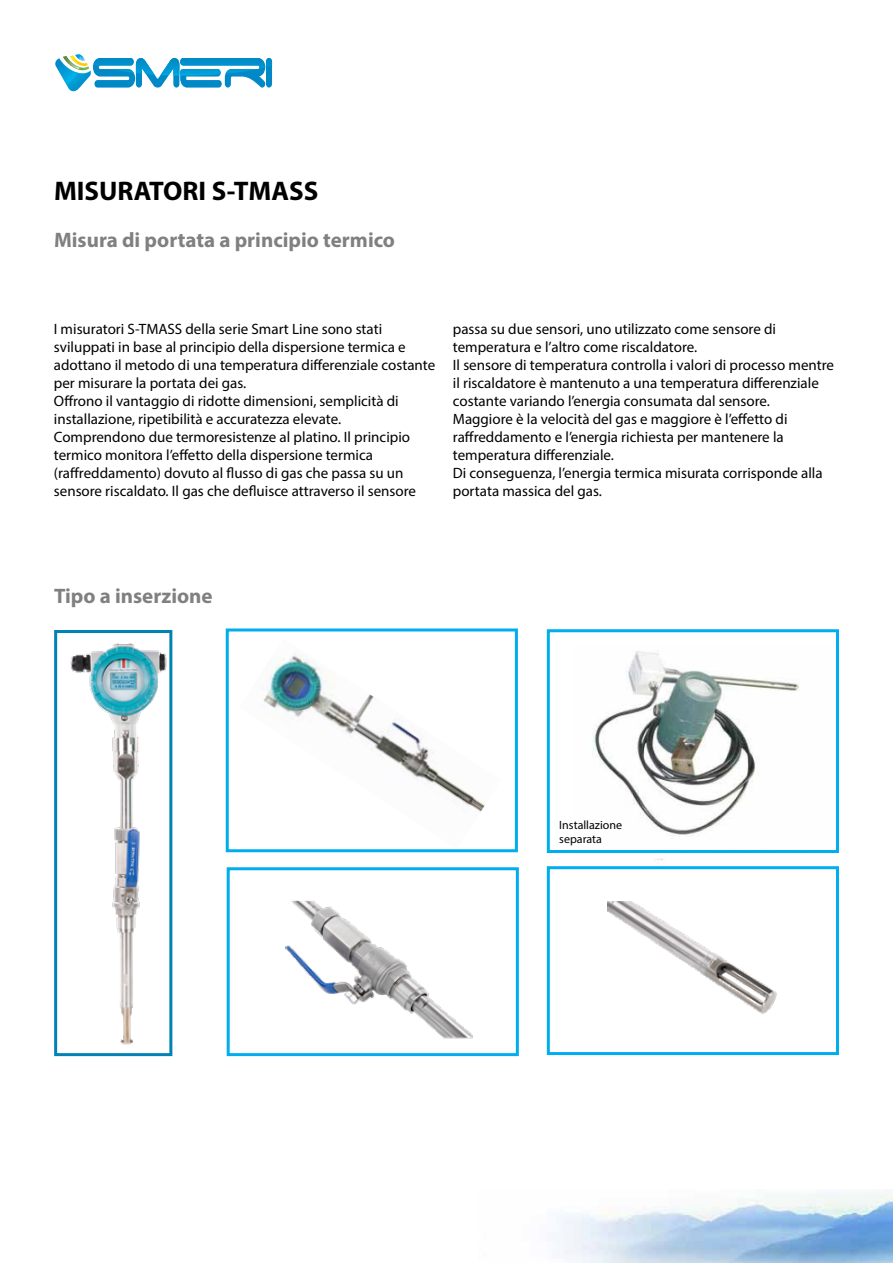
<style>
.page{position:relative;width:893px;height:1263px;background:#fff}
.page>*{position:absolute;margin:0;border:0;box-sizing:border-box;transform-origin:0 0}
.t1{font:700 27px "Myriad Pro";color:#000}
.t2{font:700 21px "Myriad Pro";color:#808080}
.t3{font:15px/18px "Myriad Pro";color:#000}
.t4{font:12px/14.4px "Myriad Pro";color:#000}
</style>
<div class="page">
<svg style="left:55px;top:54px;width:217px;height:38px"></svg>
<img style="left:70px;top:643px;width:97px;height:402px">
<div style="left:54px;top:630px;width:118px;height:426px;border:3px solid #0083b4"></div>
<img style="left:608px;top:901px;width:169px;height:113px">
<img style="left:593px;top:651px;width:207px;height:209px">
<img style="left:286px;top:900px;width:187px;height:157px">
<div style="left:226px;top:628px;width:292px;height:224px;border:3px solid #00aeef"></div>
<div style="left:547px;top:629px;width:292px;height:224px;border:3px solid #00aeef"></div>
<div style="left:227px;top:867px;width:292px;height:189px;border:3px solid #00aeef"></div>
<div style="left:547px;top:866px;width:292px;height:189px;border:3px solid #00aeef"></div>
<img style="left:548px;top:1189px;width:345px;height:74px">
<img style="left:239px;top:651px;width:262px;height:198px">
<h1 class="t1" style="left:54px;top:173px;width:266px">MISURATORI S-TMASS</h1>
<h2 class="t2" style="left:54px;top:226px;width:343px">Misura di portata a principio termico</h2>
<p class="t3" style="left:54px;top:320px;width:383px">I misuratori S-TMASS della serie Smart Line sono stati sviluppati in base al principio della dispersione termica e adottano il metodo di una temperatura differenziale costante per misurare la portata dei gas.<br>Offrono il vantaggio di ridotte dimensioni, semplicità di installazione, ripetibilità e accuratezza elevate.<br>Comprendono due termoresistenze al platino. Il principio termico monitora l’effetto della dispersione termica (raffreddamento) dovuto al flusso di gas che passa su un sensore riscaldato. Il gas che defluisce attraverso il sensore</p>
<p class="t3" style="left:453px;top:320px;width:383px">passa su due sensori, uno utilizzato come sensore di temperatura e l’altro come riscaldatore.<br>Il sensore di temperatura controlla i valori di processo mentre il riscaldatore è mantenuto a una temperatura differenziale costante variando l’energia consumata dal sensore.<br>Maggiore è la velocità del gas e maggiore è l’effetto di raffreddamento e l’energia richiesta per mantenere la temperatura differenziale.<br>Di conseguenza, l’energia termica misurata corrisponde alla portata massica del gas.</p>
<h2 class="t2" style="left:54px;top:582px;width:160px">Tipo a inserzione</h2>
<p class="t4" style="left:559px;top:817px;width:64px">Installazione separata</p>
</div>
